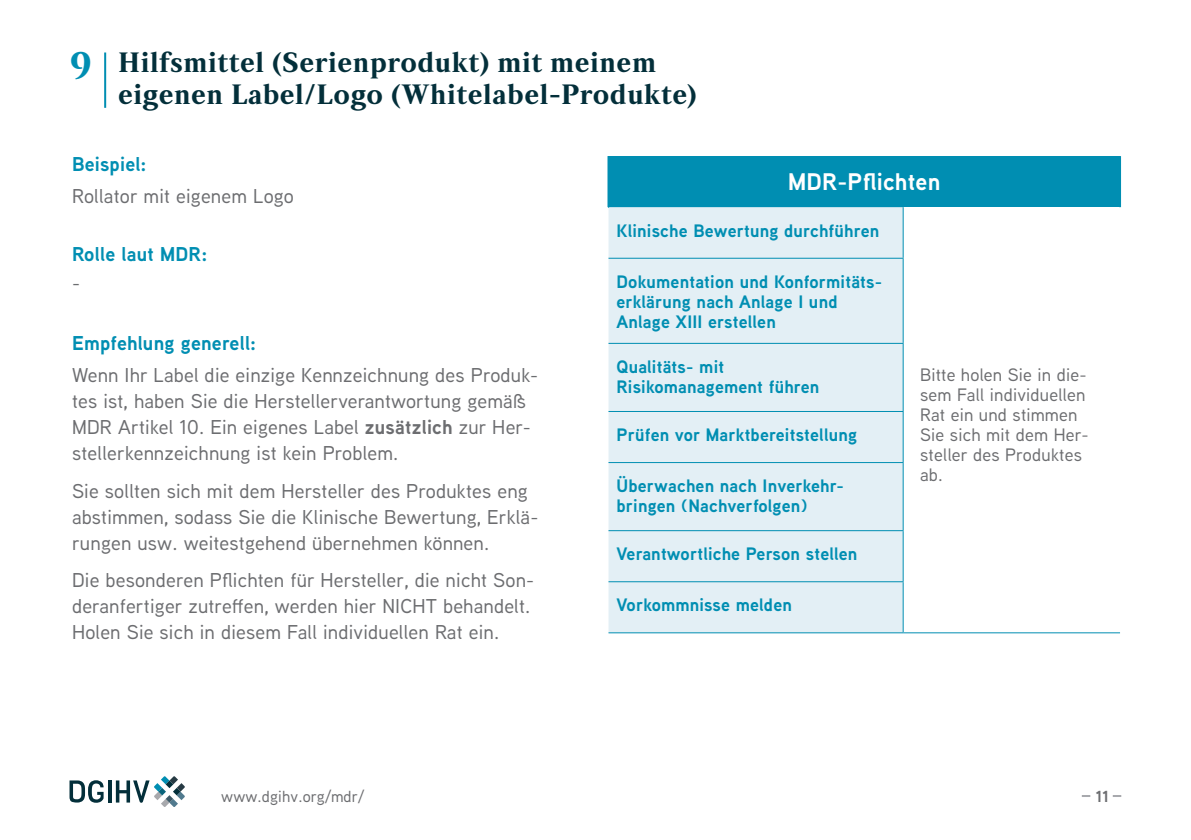
<style>
.page{position:relative;width:1191px;height:840px;background:#fff}
.page>*{position:absolute;margin:0;border:0;box-sizing:border-box;transform-origin:0 0}
.t1{font:700 40px "Strato Pro";color:#008eb2}
.t2{font:700 28px/32px "Strato Pro";letter-spacing:.02em;color:#032f3a}
.t3{font:700 24px "Aaux Next";letter-spacing:.01em;color:#fff}
.t4{font:500 20px/26px "Aaux Next";letter-spacing:.01em;color:#6c6d70}
.t5{font:700 20px "Aaux Next";letter-spacing:.01em;color:#008eb2}
.t6{font:700 18px/20px "Aaux Next";letter-spacing:.01em;color:#008eb2}
.t7{font:500 18px/20px "Aaux Next";letter-spacing:.01em;color:#6c6d70}
.t8{font:500 16px "Aaux Next";letter-spacing:.01em;color:#6c6d70}
.t9{font:700 16px "Aaux Next";color:#6c6d70}
.s1{font-weight:700}
</style>
<div class="page">
<svg style="left:69px;top:780px;width:35px;height:22px"></svg>
<hr style="left:108px;top:780px;width:3px;height:22px;background:#032f3a">
<svg style="left:116px;top:776px;width:69px;height:30px"></svg>
<div style="left:608px;top:156px;width:512px;height:51px;background:#008eb2"></div>
<div style="left:608px;top:207px;width:294px;height:425px;background:#e3eff5"></div>
<hr style="left:607px;top:156px;width:2px;height:51px;background:#008eb2">
<hr style="left:1119px;top:156px;width:2px;height:51px;background:#008eb2">
<hr style="left:902px;top:207px;width:1px;height:50px;background:#008eb2">
<hr style="left:608px;top:257px;width:295px;height:1px;background:#008eb2">
<hr style="left:902px;top:258px;width:1px;height:84px;background:#008eb2">
<hr style="left:608px;top:342px;width:295px;height:1px;background:#008eb2">
<hr style="left:902px;top:343px;width:1px;height:68px;background:#008eb2">
<hr style="left:608px;top:411px;width:295px;height:1px;background:#008eb2">
<hr style="left:902px;top:412px;width:1px;height:50px;background:#008eb2">
<hr style="left:608px;top:462px;width:295px;height:1px;background:#008eb2">
<hr style="left:902px;top:463px;width:1px;height:67px;background:#008eb2">
<hr style="left:608px;top:530px;width:295px;height:1px;background:#008eb2">
<hr style="left:902px;top:531px;width:1px;height:50px;background:#008eb2">
<hr style="left:608px;top:581px;width:295px;height:1px;background:#008eb2">
<hr style="left:902px;top:582px;width:1px;height:50px;background:#008eb2">
<hr style="left:608px;top:632px;width:295px;height:1px;background:#008eb2">
<hr style="left:903px;top:632px;width:217px;height:1px;background:#008eb2">
<hr style="left:104px;top:52px;width:2px;height:56px;background:#008eb2">
<h1 class="t1" style="left:70px;top:40px;width:23px">9</h1>
<h2 class="t2" style="left:118px;top:46px;width:580px">Hilfsmittel (Serienprodukt) mit meinem eigenen Label/Logo (Whitelabel-Produkte)</h2>
<p class="t5" style="left:72px;top:150px;width:76px">Beispiel:</p>
<p class="t4" style="left:72px;top:182px;width:223px">Rollator mit eigenem Logo</p>
<p class="t5" style="left:72px;top:240px;width:137px">Rolle laut MDR:</p>
<p class="t4" style="left:72px;top:269px;width:10px">-</p>
<p class="t5" style="left:72px;top:329px;width:186px">Empfehlung generell:</p>
<p class="t4" style="left:72px;top:361px;width:467px">Wenn Ihr Label die einzige Kennzeichnung des Produk&shy;tes ist, haben Sie die Herstellerverantwortung gemäß MDR Artikel 10. Ein eigenes Label <span class="s1">zusätzlich</span> zur Her&shy;stellerkennzeichnung ist kein Problem.</p>
<p class="t4" style="left:72px;top:476px;width:468px">Sie sollten sich mit dem Hersteller des Produktes eng abstimmen, sodass Sie die Klinische Bewertung, Erklä&shy;rungen usw. weitestgehend übernehmen können.</p>
<p class="t4" style="left:72px;top:566px;width:464px">Die besonderen Pflichten für Hersteller, die nicht Son&shy;deranfertiger zutreffen, werden hier NICHT behandelt.<br>Holen Sie sich in diesem Fall individuellen Rat ein.</p>
<p class="t3" style="left:788px;top:164px;width:154px">MDR-Pflichten</p>
<p class="t6" style="left:616px;top:220px;width:264px">Klinische Bewertung durchführen</p>
<p class="t6" style="left:616px;top:271px;width:267px">Dokumentation und Konformitäts&shy;erklärung nach Anlage I und<br>Anlage XIII erstellen</p>
<p class="t6" style="left:616px;top:356px;width:204px">Qualitäts- mit<br>Risikomanagement führen</p>
<p class="t6" style="left:616px;top:424px;width:242px">Prüfen vor Marktbereitstellung</p>
<p class="t6" style="left:616px;top:475px;width:229px">Überwachen nach Inverkehr&shy;bringen (Nachverfolgen)</p>
<p class="t6" style="left:616px;top:543px;width:242px">Verantwortliche Person stellen</p>
<p class="t6" style="left:616px;top:594px;width:177px">Vorkommnisse melden</p>
<p class="t7" style="left:920px;top:364px;width:170px">Bitte holen Sie in die&shy;sem Fall individuellen<br>Rat ein und stimmen<br>Sie sich mit dem Her&shy;steller des Produktes ab.</p>
<p class="t8" style="left:221px;top:784px;width:145px">www.dgihv.org/mdr/</p>
<p class="t9" style="left:1095px;top:784px;width:14px">11</p>
</div>
